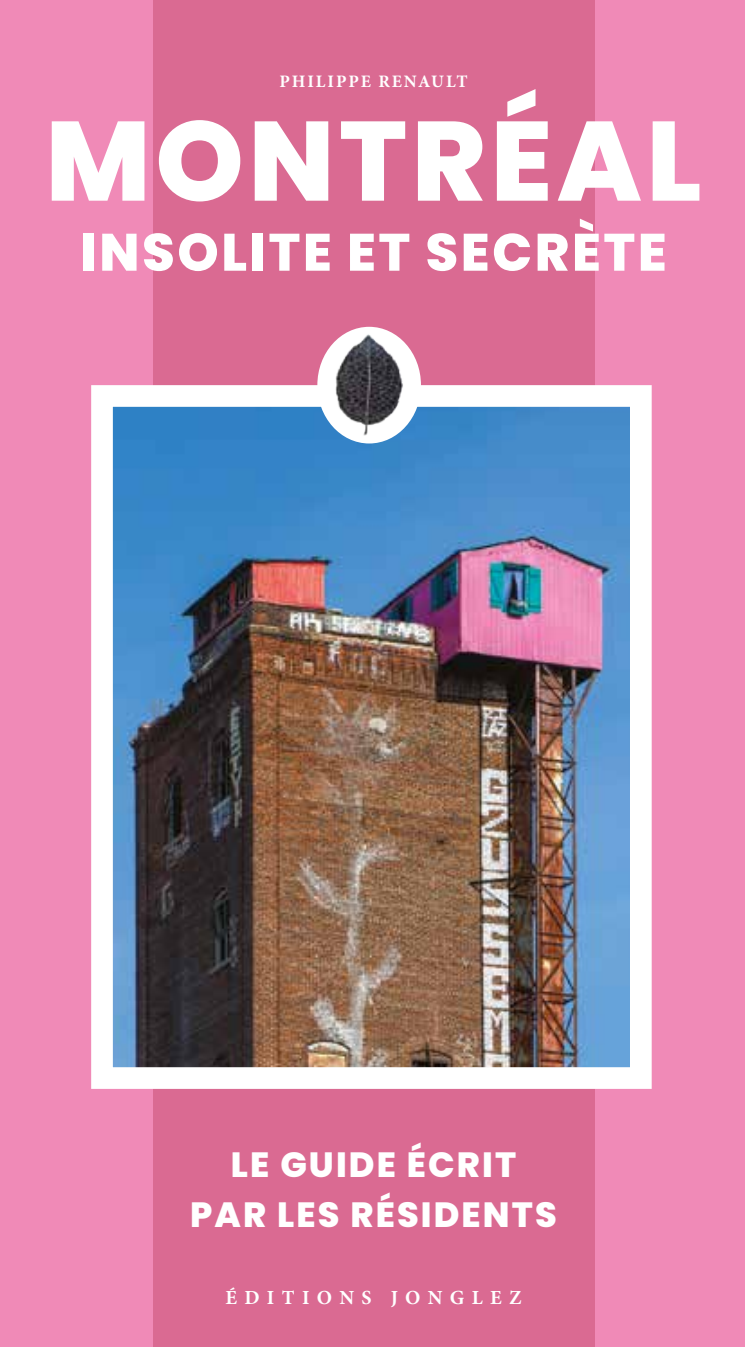
<style>
.page{position:relative;width:745px;height:1347px;background:#fff}
.page>*{position:absolute;margin:0;border:0;box-sizing:border-box;transform-origin:0 0}
.t1{font:800 112.5px "Poppins";letter-spacing:.04em;color:#fff}
.t2{font:800 52.5px "Poppins";letter-spacing:.05em;color:#fff}
.t3{font:800 35px/50px "Poppins";letter-spacing:.06em;color:#fff;text-align:center}
.t4{font:700 20px "Minion Pro";letter-spacing:.37em;color:#fff}
.t5{font:700 17.5px "Minion Pro";letter-spacing:.11em;color:#fff}
</style>
<div class="page">
<div style="left:0;top:0;width:744px;height:1346px;background:#f08ab7"></div>
<div style="left:153px;top:0;width:440px;height:1346px;background:#da6a92"></div>
<img style="left:114px;top:408px;width:514px;height:657px">
<div style="left:91px;top:385px;width:560px;height:703px;border:22px solid #fff"></div>
<div style="left:317px;top:327px;width:103px;height:116px;background:#fff;border-radius:50%"></div>
<img style="left:335px;top:330px;width:68px;height:108px">
<hr style="left:0;top:528px;width:1px;height:634px;background:#a21234">
<p class="t5" style="left:279px;top:69px;width:190px">PHILIPPE RENAULT</p>
<h1 class="t1" style="left:45px;top:96px;width:657px">MONTRÉAL</h1>
<h2 class="t2" style="left:80px;top:222px;width:587px">INSOLITE ET SECRÈTE</h2>
<p class="t3" style="left:190px;top:1140px;width:368px">LE GUIDE ÉCRIT<br>PAR LES RÉSIDENTS</p>
<p class="t4" style="left:225px;top:1283px;width:297px">ÉDITIONS JONGLEZ</p>
</div>
